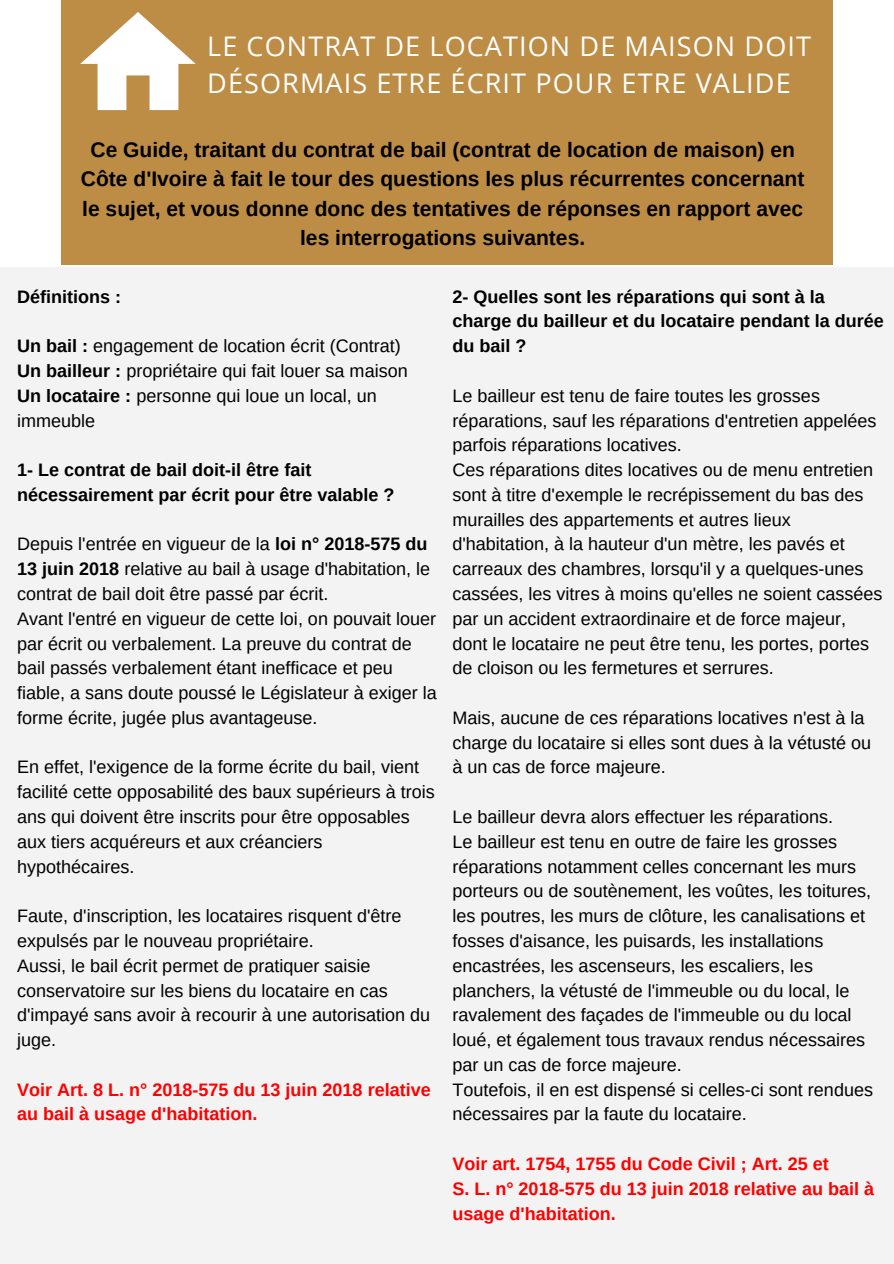
<style>
.page{position:relative;width:894px;height:1264px;background:#fff}
.page>*{position:absolute;margin:0;border:0;box-sizing:border-box;transform-origin:0 0}
.t1{font:27px/37.2px "Open Sans";letter-spacing:.04em;color:#fff}
.t2{font:700 21px/29.2px "Arimo";color:#000;text-align:center}
.t3{font:18px/24.8px "Arimo";color:#000}
.t4{font:700 18px/24.8px "Arimo";color:#000}
.t5{font:700 18px/24.8px "Arimo";color:#f00}
.s1{font-weight:700}
</style>
<div class="page">
<div style="left:61px;top:0;width:771px;height:264px;background:#bd8d46"></div>
<div style="left:0;top:267px;width:893px;height:996px;background:#f3f3f3"></div>
<svg style="left:80px;top:12px;width:116px;height:98px"></svg>
<h1 class="t1" style="left:207px;top:27px;width:605px">LE CONTRAT DE LOCATION DE MAISON DOIT<br>DÉSORMAIS ETRE ÉCRIT POUR ETRE VALIDE</h1>
<p class="t2" style="left:81px;top:135px;width:724px">Ce Guide, traitant du contrat de bail (contrat de location de maison) en Côte d'Ivoire à fait le tour des questions les plus récurrentes concernant le sujet, et vous donne donc des tentatives de réponses en rapport avec les interrogations suivantes.</p>
<p class="t4" style="left:17px;top:284px;width:105px">Définitions :</p>
<p class="t3" style="left:17px;top:333px;width:392px"><span class="s1">Un bail :</span> engagement de location écrit (Contrat)<br><span class="s1">Un bailleur :</span> propriétaire qui fait louer sa maison <span class="s1">Un locataire :</span> personne qui loue un local, un immeuble</p>
<p class="t4" style="left:17px;top:457px;width:379px">1- Le contrat de bail doit-il être fait nécessairement par écrit pour être valable ?</p>
<p class="t3" style="left:17px;top:532px;width:421px">Depuis l'entrée en vigueur de la <span class="s1">loi n° 2018-575 du 13 juin 2018</span> relative au bail à usage d'habitation, le contrat de bail doit être passé par écrit.<br>Avant l'entré en vigueur de cette loi, on pouvait louer par écrit ou verbalement. La preuve du contrat de bail passés verbalement étant inefficace et peu fiable, a sans doute poussé le Législateur à exiger la forme écrite, jugée plus avantageuse.</p>
<p class="t3" style="left:17px;top:754px;width:419px">En effet, l'exigence de la forme écrite du bail, vient facilité cette opposabilité des baux supérieurs à trois ans qui doivent être inscrits pour être opposables aux tiers acquéreurs et aux créanciers hypothécaires.</p>
<p class="t3" style="left:17px;top:903px;width:414px">Faute, d'inscription, les locataires risquent d'être expulsés par le nouveau propriétaire.<br>Aussi, le bail écrit permet de pratiquer saisie conservatoire sur les biens du locataire en cas d'impayé sans avoir à recourir à une autorisation du juge.</p>
<p class="t5" style="left:17px;top:1077px;width:415px">Voir Art. 8 L. n° 2018-575 du 13 juin 2018 relative au bail à usage d'habitation.</p>
<p class="t4" style="left:452px;top:284px;width:432px">2- Quelles sont les réparations qui sont à la charge du bailleur et du locataire pendant la durée du bail ?</p>
<p class="t3" style="left:452px;top:383px;width:431px">Le bailleur est tenu de faire toutes les grosses réparations, sauf les réparations d'entretien appelées parfois réparations locatives.<br>Ces réparations dites locatives ou de menu entretien sont à titre d'exemple le recrépissement du bas des murailles des appartements et autres lieux d'habitation, à la hauteur d'un mètre, les pavés et carreaux des chambres, lorsqu'il y a quelques-unes cassées, les vitres à moins qu'elles ne soient cassées par un accident extraordinaire et de force majeur, dont le locataire ne peut être tenu, les portes, portes de cloison ou les fermetures et serrures.</p>
<p class="t3" style="left:452px;top:705px;width:420px">Mais, aucune de ces réparations locatives n'est à la charge du locataire si elles sont dues à la vétusté ou à un cas de force majeure.</p>
<p class="t3" style="left:452px;top:804px;width:422px">Le bailleur devra alors effectuer les réparations.<br>Le bailleur est tenu en outre de faire les grosses réparations notamment celles concernant les murs porteurs ou de soutènement, les voûtes, les toitures, les poutres, les murs de clôture, les canalisations et fosses d'aisance, les puisards, les installations encastrées, les ascenseurs, les escaliers, les planchers, la vétusté de l'immeuble ou du local, le ravalement des façades de l'immeuble ou du local loué, et également tous travaux rendus nécessaires par un cas de force majeure.<br>Toutefois, il en est dispensé si celles-ci sont rendues nécessaires par la faute du locataire.</p>
<p class="t5" style="left:452px;top:1151px;width:423px">Voir art. 1754, 1755 du Code Civil ; Art. 25 et<br>S. L. n° 2018-575 du 13 juin 2018 relative au bail à usage d'habitation.</p>
</div>
